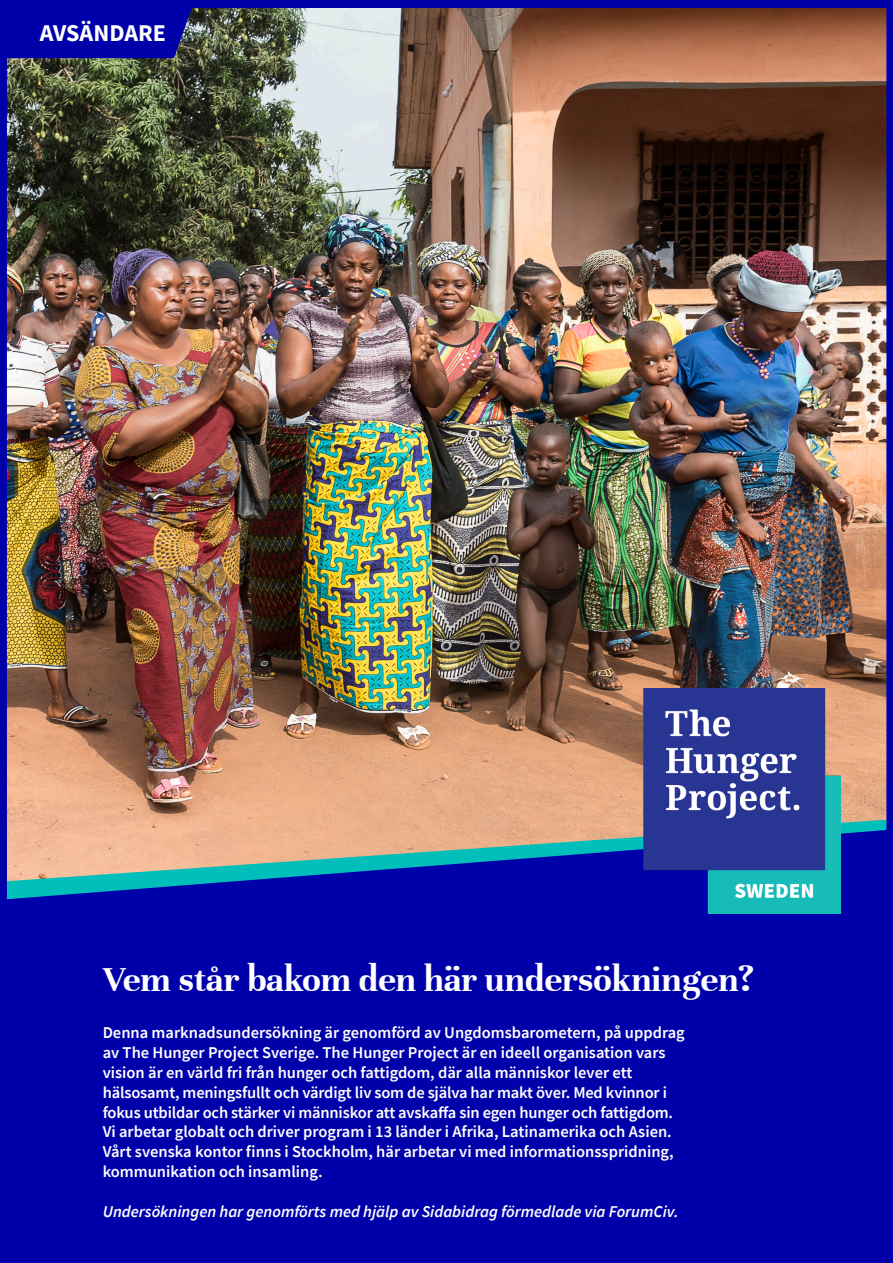
<style>
.page{position:relative;width:893px;height:1263px;background:#fff}
.page>*{position:absolute;margin:0;border:0;box-sizing:border-box;transform-origin:0 0}
.t1{font:700 37.5px "Unna";color:#fff}
.t2{font:700 24px "Source Sans Pro";color:#fff}
.t3{font:600 16.5px/19.8px "Source Sans Pro";color:#fff}
.t4{font:italic 600 16.5px "Source Sans Pro";color:#fff}
</style>
<div class="page">
<img style="left:0;top:0;width:893px;height:1263px">
<div style="left:4px;top:916px;width:889px;height:347px;background:#00a"></div>
<img style="left:643px;top:689px;width:197px;height:224px">
<svg style="left:0;top:0;width:201px;height:59px;background:#0808a1"></svg>
<p class="t2" style="left:40px;top:16px;width:128px">AVSÄNDARE</p>
<p class="t1" style="left:103px;top:958px;width:653px">Vem står bakom den här undersökningen?</p>
<p class="t3" style="left:103px;top:1023px;width:584px">Denna marknadsundersökning är genomförd av Ungdomsbarometern, på uppdrag av The Hunger Project Sverige. The Hunger Project är en ideell organisation vars vision är en värld fri från hunger och fattigdom, där alla människor lever ett hälsosamt, meningsfullt och värdigt liv som de själva har makt över. Med kvinnor i fokus utbildar och stärker vi människor att avskaffa sin egen hunger och fattigdom.<br>Vi arbetar globalt och driver program i 13 länder i Afrika, Latinamerika och Asien.<br>Vårt svenska kontor finns i Stockholm, här arbetar vi med informationsspridning, kommunikation och insamling.</p>
<p class="t4" style="left:103px;top:1200px;width:577px">Undersökningen har genomförts med hjälp av Sidabidrag förmedlade via ForumCiv.</p>
</div>
